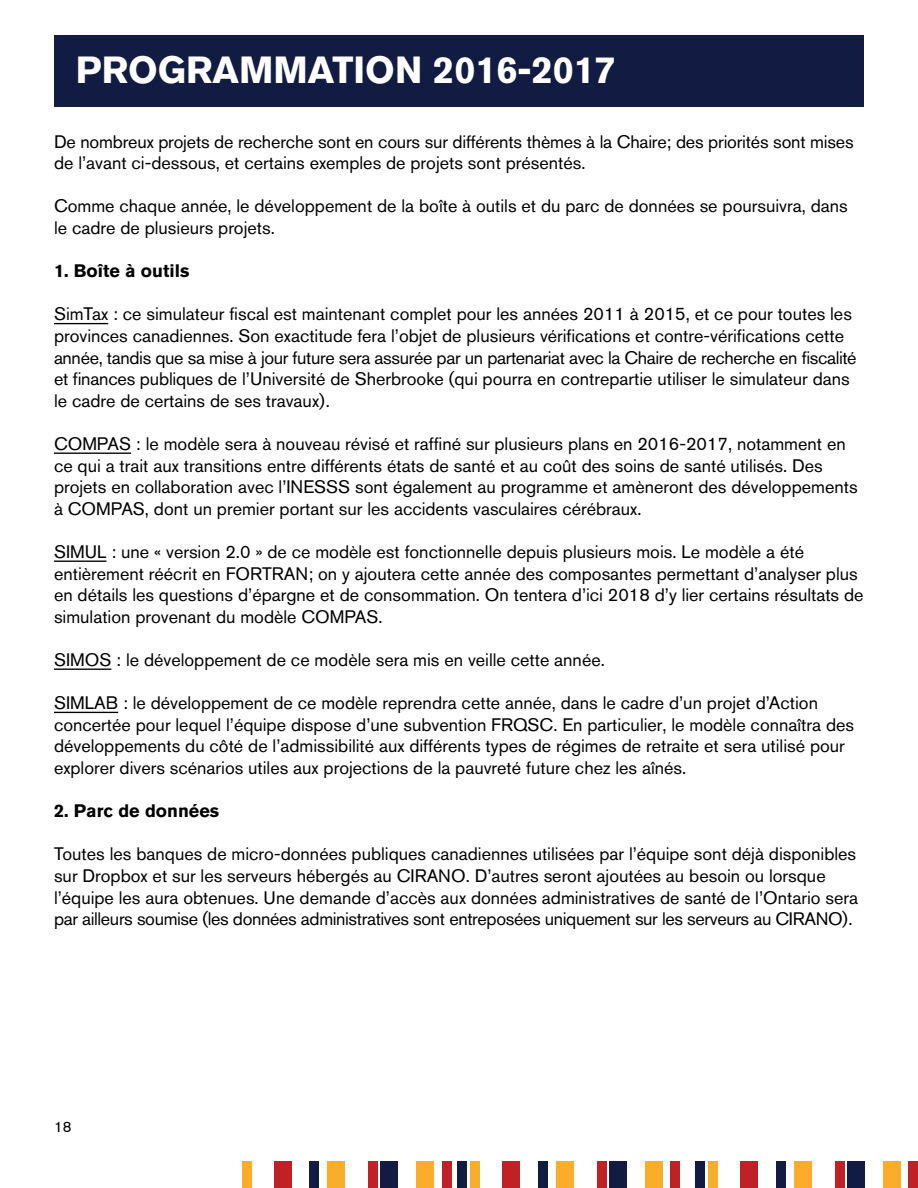
<style>
.page{position:relative;width:918px;height:1188px;background:#fff}
.page>*{position:absolute;margin:0;border:0;box-sizing:border-box;transform-origin:0 0}
.t1{font:700 37.5px "Akzidenz Grotesk BQ";color:#fff}
.t2{font:18px/21.6px "Akzidenz Grotesk BQ";color:#000}
.t3{font:700 18px "Akzidenz Grotesk BQ";color:#000}
.t4{font:15px "Akzidenz Grotesk BQ";color:#000}
</style>
<div class="page">
<div style="left:670px;top:1161px;width:10px;height:27px;background:#bf2126"></div>
<div style="left:645px;top:1161px;width:18px;height:27px;background:#faad2b"></div>
<div style="left:609px;top:1161px;width:18px;height:27px;background:#121c42"></div>
<div style="left:597px;top:1161px;width:9px;height:27px;background:#bf2126"></div>
<div style="left:556px;top:1161px;width:17px;height:27px;background:#faad2b"></div>
<div style="left:538px;top:1161px;width:10px;height:27px;background:#121c42"></div>
<div style="left:502px;top:1161px;width:18px;height:27px;background:#bf2126"></div>
<div style="left:470px;top:1161px;width:10px;height:27px;background:#faad2b"></div>
<div style="left:457px;top:1161px;width:10px;height:27px;background:#121c42"></div>
<div style="left:908px;top:1161px;width:10px;height:27px;background:#bf2126"></div>
<div style="left:883px;top:1161px;width:18px;height:27px;background:#faad2b"></div>
<div style="left:847px;top:1161px;width:18px;height:27px;background:#121c42"></div>
<div style="left:835px;top:1161px;width:9px;height:27px;background:#bf2126"></div>
<div style="left:794px;top:1161px;width:18px;height:27px;background:#faad2b"></div>
<div style="left:776px;top:1161px;width:10px;height:27px;background:#121c42"></div>
<div style="left:741px;top:1161px;width:17px;height:27px;background:#bf2126"></div>
<div style="left:708px;top:1161px;width:10px;height:27px;background:#faad2b"></div>
<div style="left:695px;top:1161px;width:10px;height:27px;background:#121c42"></div>
<div style="left:442px;top:1161px;width:10px;height:27px;background:#bf2126"></div>
<div style="left:416px;top:1161px;width:18px;height:27px;background:#faad2b"></div>
<div style="left:381px;top:1161px;width:17px;height:27px;background:#121c42"></div>
<div style="left:368px;top:1161px;width:10px;height:27px;background:#bf2126"></div>
<div style="left:327px;top:1161px;width:18px;height:27px;background:#faad2b"></div>
<div style="left:310px;top:1161px;width:9px;height:27px;background:#121c42"></div>
<div style="left:274px;top:1161px;width:18px;height:27px;background:#bf2126"></div>
<div style="left:242px;top:1161px;width:10px;height:27px;background:#faad2b"></div>
<div style="left:54px;top:35px;width:810px;height:71px;background:#121c42"></div>
<hr style="left:54px;top:323px;width:54px;height:1px;background:#000">
<hr style="left:54px;top:453px;width:77px;height:1px;background:#000">
<hr style="left:54px;top:561px;width:53px;height:1px;background:#000">
<hr style="left:54px;top:669px;width:57px;height:1px;background:#000">
<hr style="left:54px;top:712px;width:64px;height:1px;background:#000">
<h1 class="t1" style="left:76px;top:48px;width:542px">PROGRAMMATION 2016-2017</h1>
<p class="t2" style="left:54px;top:130px;width:801px">De nombreux projets de recherche sont en cours sur différents thèmes à la Chaire; des priorités sont mises de l’avant ci-dessous, et certains exemples de projets sont présentés.</p>
<p class="t2" style="left:54px;top:195px;width:795px">Comme chaque année, le développement de la boîte à outils et du parc de données se poursuivra, dans le cadre de plusieurs projets.</p>
<p class="t3" style="left:54px;top:261px;width:137px">1. Boîte à outils</p>
<p class="t2" style="left:54px;top:303px;width:804px">SimTax : ce simulateur fiscal est maintenant complet pour les années 2011 à 2015, et ce pour toutes les provinces canadiennes. Son exactitude fera l’objet de plusieurs vérifications et contre-vérifications cette année, tandis que sa mise à jour future sera assurée par un partenariat avec la Chaire de recherche en fiscalité et finances publiques de l’Université de Sherbrooke (qui pourra en contrepartie utiliser le simulateur dans le cadre de certains de ses travaux).</p>
<p class="t2" style="left:54px;top:433px;width:805px">COMPAS : le modèle sera à nouveau révisé et raffiné sur plusieurs plans en 2016-2017, notamment en ce qui a trait aux transitions entre différents états de santé et au coût des soins de santé utilisés. Des projets en collaboration avec l’INESSS sont également au programme et amèneront des développements à COMPAS, dont un premier portant sur les accidents vasculaires cérébraux.</p>
<p class="t2" style="left:54px;top:541px;width:811px">SIMUL : une « version 2.0 » de ce modèle est fonctionnelle depuis plusieurs mois. Le modèle a été entièrement réécrit en FORTRAN; on y ajoutera cette année des composantes permettant d’analyser plus en détails les questions d’épargne et de consommation. On tentera d’ici 2018 d’y lier certains résultats de simulation provenant du modèle COMPAS.</p>
<p class="t2" style="left:54px;top:649px;width:552px">SIMOS : le développement de ce modèle sera mis en veille cette année.</p>
<p class="t2" style="left:54px;top:692px;width:802px">SIMLAB : le développement de ce modèle reprendra cette année, dans le cadre d’un projet d’Action concertée pour lequel l’équipe dispose d’une subvention FRQSC. En particulier, le modèle connaîtra des développements du côté de l’admissibilité aux différents types de régimes de retraite et sera utilisé pour explorer divers scénarios utiles aux projections de la pauvreté future chez les aînés.</p>
<p class="t3" style="left:54px;top:801px;width:167px">2. Parc de données</p>
<p class="t2" style="left:54px;top:843px;width:806px">Toutes les banques de micro-données publiques canadiennes utilisées par l’équipe sont déjà disponibles sur Dropbox et sur les serveurs hébergés au CIRANO. D’autres seront ajoutées au besoin ou lorsque l’équipe les aura obtenues. Une demande d’accès aux données administratives de santé de l’Ontario sera par ailleurs soumise (les données administratives sont entreposées uniquement sur les serveurs au CIRANO).</p>
<p class="t4" style="left:54px;top:1118px;width:19px">18</p>
</div>
